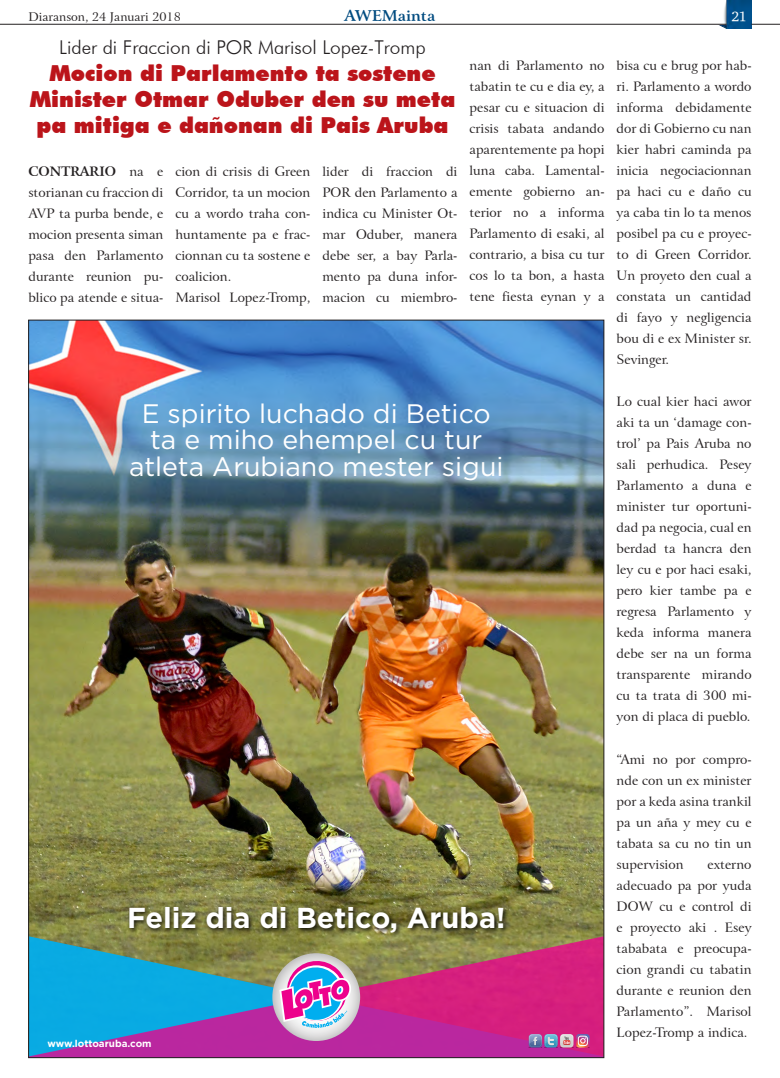
<style>
.page{position:relative;width:780px;height:1078px;background:#fff}
.page>*{position:absolute;margin:0;border:0;box-sizing:border-box;transform-origin:0 0}
.t1{font:700 28.8px "Gotham";color:#fff}
.t2{font:26.7px/26.6px "Gotham";color:#fff;text-align:center}
.No_Spacing{font:900 22px/26.4px "Futura BT";color:#bb141a;text-align:center}
.No_Spacing-2{font:300 19px "Futura BT";color:#231f20}
.t3{font:700 15px "Arrus BT";color:#004b80}
.t4{font:14px "Charter ITCTT";color:#fff}
.Body_Text_14{font:13px/21px "Arrus BT";color:#231f20;text-align:justify}
.t5{font:12px "Arrus BT";color:#231f20}
.t6{font:700 9.9px "Gotham";color:#fff}
.s1{font-weight:700}
</style>
<div class="page">
<img style="left:718px;top:0;width:33px;height:28px">
<svg style="left:751px;top:24px;width:29px;height:1px"></svg>
<hr style="left:0;top:24px;width:726px;height:1px;background:#231f20">
<img style="left:30px;top:322px;width:572px;height:614px">
<svg style="left:30px;top:936px;width:572px;height:119px;background:#845e98"></svg>
<svg style="left:272px;top:952px;width:88px;height:88px"></svg>
<svg style="left:279px;top:957px;width:72px;height:70px;background:#b197ca"></svg>
<svg style="left:528px;top:1033px;width:61px;height:14px"></svg>
<img style="left:123px;top:899px;width:390px;height:45px">
<p class="t5" style="left:29px;top:9px;width:154px">Diaranson, 24 Januari 2018</p>
<p class="t3" style="left:344px;top:6px;width:92px">AWEMainta</p>
<p class="t4" style="left:731px;top:7px;width:16px">21</p>
<p class="No_Spacing-2" style="left:59px;top:36px;width:368px">Lider di Fraccion di POR Marisol Lopez-Tromp</p>
<p class="No_Spacing" style="left:30px;top:59px;width:427px">Mocion di Parlamento ta sostene<br>Minister Otmar Oduber den su meta pa mitiga e dañonan di Pais Aruba</p>
<p class="Body_Text_14" style="left:469px;top:55px;width:136px">nan di Parlamento no tabatin te cu e dia ey, a pesar cu e situacion di crisis tabata andando aparentemente pa hopi luna caba. Lamental&shy;emente gobierno an&shy;terior no a informa Parlamento di esaki, al contrario, a bisa cu tur cos lo ta bon, a hasta tene fiesta eynan y a</p>
<p class="Body_Text_14" style="left:616px;top:55px;width:136px">bisa cu e brug por hab&shy;ri. Parlamento a wordo informa debidamente dor di Gobierno cu nan kier habri caminda pa inicia negociacionnan pa haci cu e daño cu ya caba tin lo ta menos posibel pa cu e proyec&shy;to di Green Corridor.<br>Un proyeto den cual a constata un cantidad di fayo y negligencia bou di e ex Minister sr.<br>Sevinger.</p>
<p class="Body_Text_14" style="left:616px;top:391px;width:136px">Lo cual kier haci awor aki ta un ‘damage con&shy;trol’ pa Pais Aruba no sali perhudica. Pesey Parlamento a duna e minister tur oportuni&shy;dad pa negocia, cual en berdad ta hancra den ley cu e por haci esaki, pero kier tambe pa e regresa Parlamento y keda informa manera debe ser na un forma transparente mirando cu ta trata di 300 mi&shy;yon di placa di pueblo.</p>
<p class="Body_Text_14" style="left:616px;top:748px;width:136px">“Ami no por compro&shy;nde con un ex minister por a keda asina trankil pa un aña y mey cu e tabata sa cu no tin un supervision</p>
<p class="Body_Text_14" style="left:28px;top:161px;width:136px"><span class="s1">CONTRARIO</span> na e storianan cu fraccion di AVP ta purba bende, e mocion presenta siman pasa den Parlamento durante reunion pu&shy;blico pa atende e situa-</p>
<p class="Body_Text_14" style="left:175px;top:161px;width:136px">cion di crisis di Green Corridor, ta un mocion cu a wordo traha con&shy;huntamente pa e frac&shy;cionnan cu ta sostene e coalicion.</p>
<p class="Body_Text_14" style="left:322px;top:161px;width:136px">lider di fraccion di POR den Parlamento a indica cu Minister Ot&shy;mar Oduber, manera debe ser, a bay Parla&shy;mento pa duna infor&shy;macion cu miembro-</p>
<p class="Body_Text_14" style="left:175px;top:287px;width:136px">Marisol Lopez-Tromp,</p>
<p class="t2" style="left:129px;top:399px;width:376px">E spirito luchado di Betico ta e miho ehempel cu tur atleta Arubiano mester sigui</p>
<p class="Body_Text_14" style="left:616px;top:853px;width:136px;text-indent:91px">externo adecuado pa por yuda DOW cu e control di e proyecto aki . Esey tababata e preocupa&shy;cion grandi cu tabatin durante e reunion den Parlamento”. Marisol Lopez-Tromp a indica.</p>
<p class="t1" style="left:127px;top:898px;width:380px">Feliz dia di Betico, Aruba!</p>
<p class="t6" style="left:47px;top:1036px;width:106px">www.lottoaruba.com</p>
</div>
